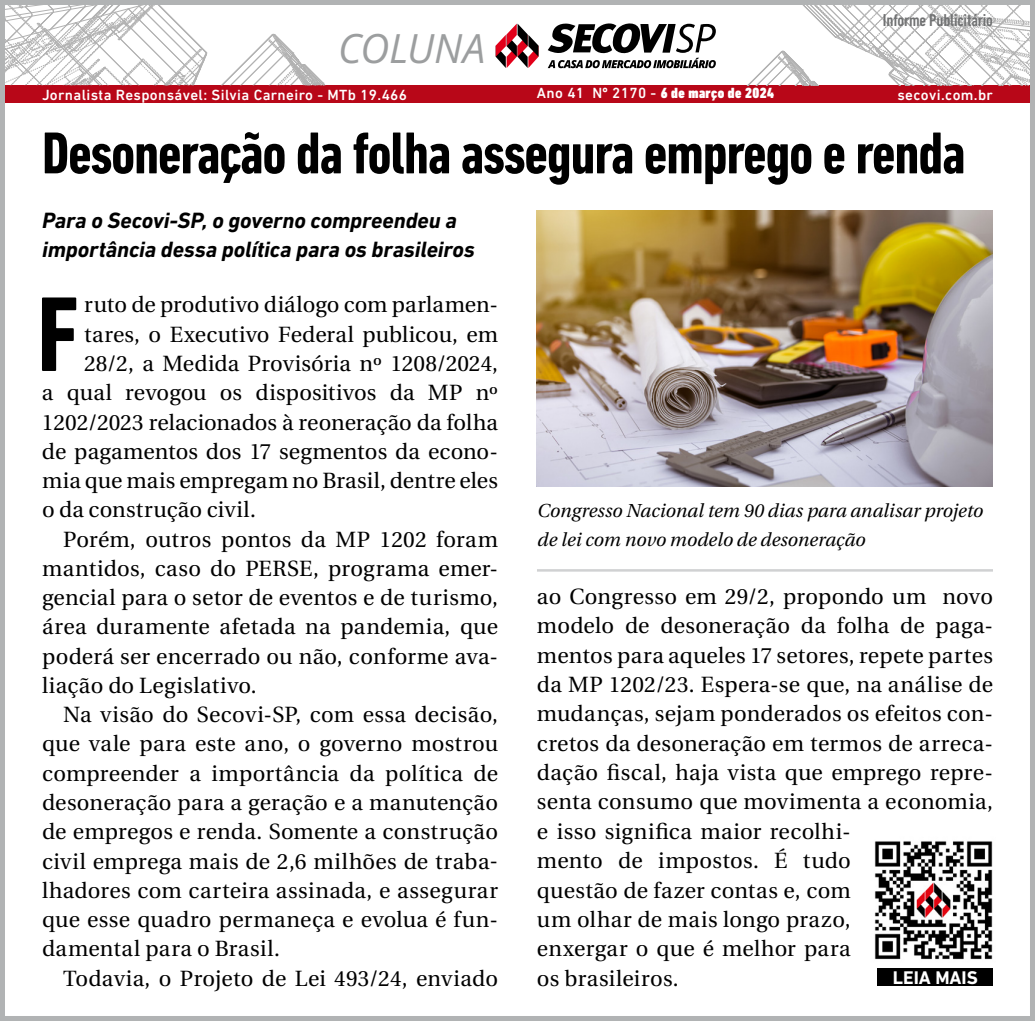
<style>
.page{position:relative;width:1035px;height:1021px;background:#fff}
.page>*{position:absolute;margin:0;border:0;box-sizing:border-box;transform-origin:0 0}
.t1{font:700 condensed 108px "DIN Next LT Pro";color:#000}
.t2{font:700 condensed 60px "DIN Next LT Pro";letter-spacing:-.02em;color:#000}
.t3{font:italic 40px "Open Sans";letter-spacing:-.005em;color:#9c9e9f}
.t4{font:italic 700 22.5px/29.2px "DIN Next LT Pro";letter-spacing:-.005em;color:#000}
.t5{font:22px/29.2px "Utopia";letter-spacing:.01em;color:#000}
.t6{font:italic 18.75px/29.2px "Utopia";letter-spacing:.005em;color:#000}
.t7{font:700 18.75px "DIN Next LT Pro";color:#fff}
.t8{font:500 condensed 17.5px "DIN Next LT Pro";letter-spacing:-.01em;color:#707172}
.t9{font:500 15px "DIN Next LT Pro";letter-spacing:.025em;color:#fff}
.t10{font:900 condensed 15px "DIN Next LT Pro";letter-spacing:.025em;color:#fff}
.s1{font-weight:500;font-stretch:normal}
</style>
<div class="page">
<div style="left:0;top:85px;width:1035px;height:18px;background:#b80718"></div>
<hr style="left:537px;top:569px;width:456px;height:2px;background:#d0d1d2">
<img style="left:537px;top:210px;width:456px;height:276px">
<svg style="left:6px;top:6px;width:320px;height:80px"></svg>
<svg style="left:746px;top:6px;width:283px;height:80px"></svg>
<svg style="left:496px;top:24px;width:42px;height:44px"></svg>
<svg style="left:548px;top:23px;width:168px;height:45px"></svg>
<img style="left:874px;top:841px;width:119px;height:131px">
<div style="left:878px;top:967px;width:115px;height:18px;background:#000"></div>
<div style="left:0;top:0;width:1035px;height:1020px;border:5px solid #b1b3b4"></div>
<h3 class="t3" style="left:338px;top:21px;width:149px">COLUNA</h3>
<p class="t8" style="left:883px;top:10px;width:112px">Informe Publicitário</p>
<p class="t9" style="left:42px;top:86px;width:367px">Jornalista Responsável: Silvia Carneiro - MTb 19.466</p>
<p class="t10" style="left:537px;top:85px;width:238px"><span class="s1">Ano 41 Nº 2170 -</span> 6 de março de 2024</p>
<p class="t9" style="left:897px;top:86px;width:97px">secovi.com.br</p>
<h2 class="t2" style="left:42px;top:119px;width:925px">Desoneração da folha assegura emprego e renda</h2>
<p class="t4" style="left:42px;top:206px;width:434px">Para o Secovi-SP, o governo compreendeu a importância dessa política para os brasileiros</p>
<h1 class="t1" style="left:37px;top:273px;width:43px">F</h1>
<p class="t5" style="left:84px;top:291px;width:415px">ruto de produtivo diálogo com parlamen-</p>
<p class="t5" style="left:84px;top:320px;width:415px">tares, o Executivo Federal publicou, em</p>
<p class="t5" style="left:84px;top:349px;width:415px">28/2, a Medida Provisória nº 1208/2024,</p>
<p class="t5" style="left:42px;top:378px;width:457px">a qual revogou os dispositivos da MP nº</p>
<p class="t5" style="left:42px;top:408px;width:457px">1202/2023 relacionados à reoneração da folha</p>
<p class="t5" style="left:42px;top:437px;width:457px">de pagamentos dos 17 segmentos da econo-</p>
<p class="t5" style="left:42px;top:466px;width:457px">mia que mais empregam no Brasil, dentre eles</p>
<p class="t5" style="left:42px;top:495px;width:215px">o da construção civil.</p>
<p class="t5" style="left:63px;top:525px;width:436px">Porém, outros pontos da MP 1202 foram</p>
<p class="t5" style="left:42px;top:554px;width:457px">mantidos, caso do PERSE, programa emer-</p>
<p class="t5" style="left:42px;top:583px;width:457px">gencial para o setor de eventos e de turismo,</p>
<p class="t5" style="left:42px;top:612px;width:457px">área duramente afetada na pandemia, que</p>
<p class="t5" style="left:42px;top:642px;width:457px">poderá ser encerrado ou não, conforme ava-</p>
<p class="t5" style="left:42px;top:671px;width:216px">liação do Legislativo.</p>
<p class="t5" style="left:63px;top:700px;width:436px">Na visão do Secovi-SP, com essa decisão,</p>
<p class="t5" style="left:42px;top:729px;width:457px">que vale para este ano, o governo mostrou</p>
<p class="t5" style="left:42px;top:759px;width:457px">compreender a importância da política de</p>
<p class="t5" style="left:42px;top:788px;width:457px">desoneração para a geração e a manutenção</p>
<p class="t5" style="left:42px;top:817px;width:457px">de empregos e renda. Somente a construção</p>
<p class="t5" style="left:42px;top:846px;width:457px">civil emprega mais de 2,6 milhões de traba-</p>
<p class="t5" style="left:42px;top:876px;width:457px">lhadores com carteira assinada, e assegurar</p>
<p class="t5" style="left:42px;top:905px;width:457px">que esse quadro permaneça e evolua é fun-</p>
<p class="t5" style="left:42px;top:934px;width:239px">damental para o Brasil.</p>
<p class="t5" style="left:63px;top:963px;width:436px">Todavia, o Projeto de Lei 493/24, enviado</p>
<p class="t6" style="left:537px;top:496px;width:447px">Congresso Nacional tem 90 dias para analisar projeto de lei com novo modelo de desoneração</p>
<p class="t5" style="left:537px;top:582px;width:457px">ao Congresso em 29/2, propondo um novo modelo de desoneração da folha de paga&shy;mentos para aqueles 17 setores, repete partes da MP 1202/23. Espera-se que, na análise de mudanças, sejam ponderados os efeitos con&shy;cretos da desoneração em termos de arreca&shy;dação fiscal, haja vista que emprego repre&shy;senta consumo que movimenta a economia, e isso significa maior recolhi-<br>mento de impostos. É tudo<br>questão de fazer contas e, com<br>um olhar de mais longo prazo,<br>enxergar o que é melhor para<br>os brasileiros.</p>
<p class="t7" style="left:893px;top:966px;width:86px">LEIA MAIS</p>
</div>
